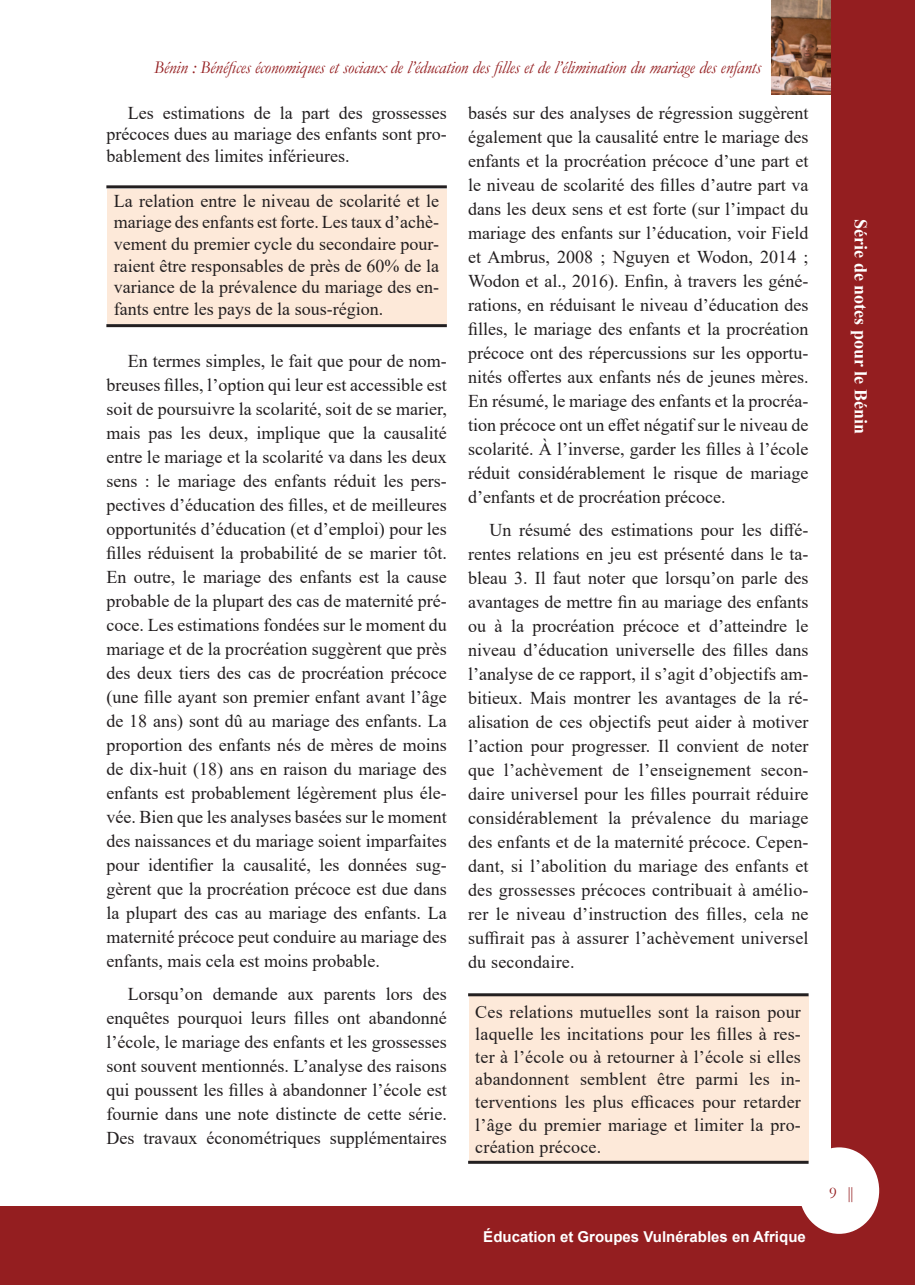
<style>
.page{position:relative;width:915px;height:1285px;background:#fff}
.page>*{position:absolute;margin:0;border:0;box-sizing:border-box;transform-origin:0 0}
.t1{font:18px/24px "Times New Roman";color:#231f20;text-align:justify}
.t2{font:italic 18px "Garamond";letter-spacing:-.01em;color:#941e20}
.t3{font:700 18px "Times New Roman";color:#fff}
.t4{font:16.5px "Garamond";color:#941e20}
.t5{font:700 15px "Arial";color:#fff}
</style>
<div class="page">
<div style="left:0;top:1205px;width:831px;height:79px;background:#941e20"></div>
<div style="left:831px;top:0;width:83px;height:1284px;background:#941e20"></div>
<div style="left:798px;top:1147px;width:80px;height:86px;background:#fff;border-radius:50%"></div>
<img style="left:771px;top:0;width:59px;height:95px">
<hr style="left:106px;top:185px;width:340px;height:3px;background:#231f20">
<div style="left:107px;top:189px;width:339px;height:135px;background:#fde9d9"></div>
<hr style="left:106px;top:324px;width:340px;height:3px;background:#231f20">
<div style="left:468px;top:996px;width:340px;height:164px;background:#fde9d9"></div>
<hr style="left:468px;top:993px;width:340px;height:3px;background:#231f20">
<hr style="left:468px;top:1160px;width:340px;height:3px;background:#231f20">
<p class="t2" style="left:154px;top:56px;width:608px">Bénin : Bénéfices économiques et sociaux de l’éducation des filles et de l’élimination du mariage des enfants</p>
<p class="t1" style="left:106px;top:101px;width:342px;line-height:21.6px;text-indent:21px">Les estimations de la part des grossesses précoces dues au mariage des enfants sont pro&shy;bablement des limites inférieures.</p>
<p class="t1" style="left:114px;top:189px;width:327px;line-height:21.6px">La relation entre le niveau de scolarité et le mariage des enfants est forte. Les taux d’achè&shy;vement du premier cycle du secondaire pour&shy;raient être responsables de près de 60% de la variance de la prévalence du mariage des en&shy;fants entre les pays de la sous-région.</p>
<p class="t1" style="left:106px;top:348px;width:342px;text-indent:21px">En termes simples, le fait que pour de nom&shy;breuses filles, l’option qui leur est accessible est soit de poursuivre la scolarité, soit de se marier, mais pas les deux, implique que la causalité entre le mariage et la scolarité va dans les deux sens : le mariage des enfants réduit les pers&shy;pectives d’éducation des filles, et de meilleures opportunités d’éducation (et d’emploi) pour les filles réduisent la probabilité de se marier tôt.<br>En outre, le mariage des enfants est la cause probable de la plupart des cas de maternité pré&shy;coce. Les estimations fondées sur le moment du mariage et de la procréation suggèrent que près des deux tiers des cas de procréation précoce (une fille ayant son premier enfant avant l’âge de 18 ans) sont dû au mariage des enfants. La proportion des enfants nés de mères de moins de dix-huit (18) ans en raison du mariage des enfants est probablement légèrement plus éle&shy;vée. Bien que les analyses basées sur le moment des naissances et du mariage soient imparfaites pour identifier la causalité, les données sug&shy;gèrent que la procréation précoce est due dans la plupart des cas au mariage des enfants. La maternité précoce peut conduire au mariage des enfants, mais cela est moins probable.</p>
<p class="t1" style="left:106px;top:981px;width:342px;text-indent:21px">Lorsqu’on demande aux parents lors des enquêtes pourquoi leurs filles ont abandonné l’école, le mariage des enfants et les grossesses sont souvent mentionnés. L’analyse des raisons qui poussent les filles à abandonner l’école est fournie dans une note distincte de cette série.<br>Des travaux économétriques supplémentaires</p>
<p class="t1" style="left:468px;top:100px;width:342px">basés sur des analyses de régression suggèrent également que la causalité entre le mariage des enfants et la procréation précoce d’une part et le niveau de scolarité des filles d’autre part va dans les deux sens et est forte (sur l’impact du mariage des enfants sur l’éducation, voir Field et Ambrus, 2008 ; Nguyen et Wodon, 2014 ; Wodon et al., 2016). Enfin, à travers les géné&shy;rations, en réduisant le niveau d’éducation des filles, le mariage des enfants et la procréation précoce ont des répercussions sur les opportu&shy;nités offertes aux enfants nés de jeunes mères.<br>En résumé, le mariage des enfants et la procréa&shy;tion précoce ont un effet négatif sur le niveau de scolarité. À l’inverse, garder les filles à l’école réduit considérablement le risque de mariage d’enfants et de procréation précoce.</p>
<p class="t1" style="left:468px;top:517px;width:342px;text-indent:21px">Un résumé des estimations pour les diffé&shy;rentes relations en jeu est présenté dans le ta&shy;bleau 3. Il faut noter que lorsqu’on parle des avantages de mettre fin au mariage des enfants ou à la procréation précoce et d’atteindre le niveau d’éducation universelle des filles dans l’analyse de ce rapport, il s’agit d’objectifs am&shy;bitieux. Mais montrer les avantages de la ré&shy;alisation de ces objectifs peut aider à motiver l’action pour progresser. Il convient de noter que l’achèvement de l’enseignement secon&shy;daire universel pour les filles pourrait réduire considérablement la prévalence du mariage des enfants et de la maternité précoce. Cepen&shy;dant, si l’abolition du mariage des enfants et des grossesses précoces contribuait à amélio&shy;rer le niveau d’instruction des filles, cela ne suffirait pas à assurer l’achèvement universel du secondaire.</p>
<p class="t1" style="left:475px;top:999px;width:327px;line-height:22.5px">Ces relations mutuelles sont la raison pour laquelle les incitations pour les filles à res&shy;ter à l’école ou à retourner à l’école si elles abandonnent semblent être parmi les in&shy;terventions les plus efficaces pour retarder l’âge du premier mariage et limiter la pro&shy;création précoce.</p>
<p class="t5" style="left:483px;top:1226px;width:324px">Éducation et Groupes Vulnérables en Afrique</p>
<p class="t3" style="left:873px;top:219px;width:216px;rotate:90deg">Série de notes pour le Bénin</p>
<p class="t4" style="left:828px;top:1181px;width:28px">9 ||</p>
</div>
